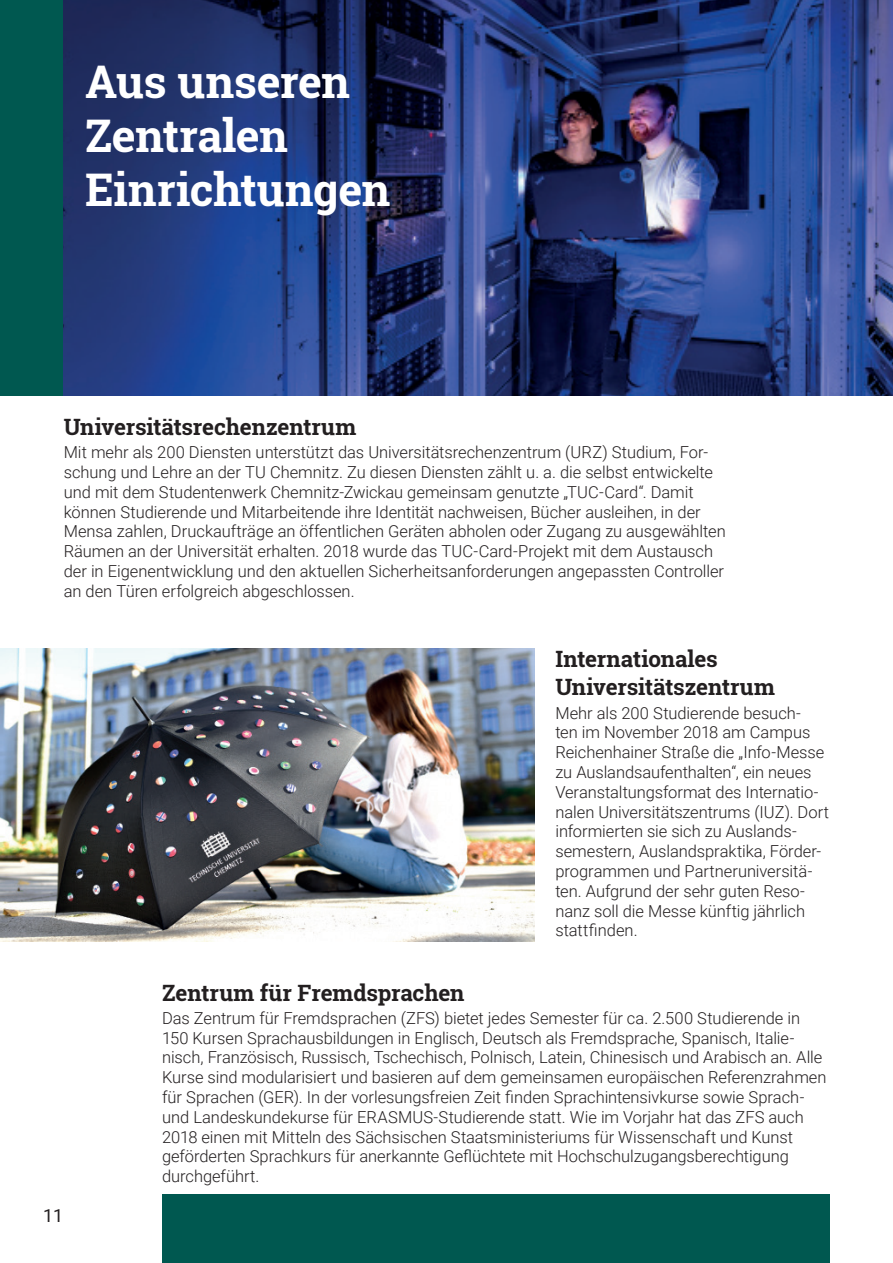
<style>
.page{position:relative;width:893px;height:1263px;background:#fff}
.page>*{position:absolute;margin:0;border:0;box-sizing:border-box;transform-origin:0 0}
.t1{font:700 45px/54px "Roboto Slab";letter-spacing:-.01em;color:#fff}
.t2{font:700 22.5px/28.5px "Roboto Slab";letter-spacing:-.005em;color:#231f20}
.t3{font:18px "Roboto";color:#231f20}
.t4{font:300 16.5px/19.8px "Roboto";letter-spacing:-.005em;color:#231f20}
</style>
<div class="page">
<div style="left:162px;top:1195px;width:667px;height:68px;background:#005850"></div>
<div style="left:0;top:0;width:64px;height:395px;background:#005850"></div>
<img style="left:64px;top:0;width:829px;height:395px">
<img style="left:0;top:649px;width:534px;height:292px">
<h1 class="t1" style="left:85px;top:54px;width:307px">Aus unseren<br>Zentralen<br>Einrichtungen</h1>
<h2 class="t2" style="left:64px;top:412px;width:294px">Universitätsrechenzentrum</h2>
<p class="t4" style="left:64px;top:442px;width:663px">Mit mehr als 200 Diensten unterstützt das Universitätsrechenzentrum (URZ) Studium, For&shy;schung und Lehre an der TU Chemnitz. Zu diesen Diensten zählt u. a. die selbst entwickelte und mit dem Studentenwerk Chemnitz-Zwickau gemeinsam genutzte „TUC-Card“. Damit können Studierende und Mitarbeitende ihre Identität nachweisen, Bücher ausleihen, in der Mensa zahlen, Druckaufträge an öffentlichen Geräten abholen oder Zugang zu ausgewählten Räumen an der Universität erhalten. 2018 wurde das TUC-Card-Projekt mit dem Austausch der in Eigenentwicklung und den aktuellen Sicherheitsanforderungen angepassten Controller an den Türen erfolgreich abgeschlossen.</p>
<h2 class="t2" style="left:555px;top:644px;width:221px">Internationales<br>Universitätszentrum</h2>
<p class="t4" style="left:555px;top:702px;width:275px">Mehr als 200 Studierende besuch-<br>ten im November 2018 am Campus Reichenhainer Straße die „Info-Messe zu Auslandsaufenthalten“, ein neues Veranstaltungsformat des Internatio&shy;nalen Universitätszentrums (IUZ). Dort informierten sie sich zu Auslands&shy;semestern, Auslandspraktika, Förder&shy;programmen und Partneruniversitä&shy;ten. Aufgrund der sehr guten Reso&shy;nanz soll die Messe künftig jährlich stattfinden.</p>
<p class="t3" style="left:43px;top:1203px;width:22px">11</p>
<h2 class="t2" style="left:162px;top:978px;width:304px">Zentrum für Fremdsprachen</h2>
<p class="t4" style="left:162px;top:1007px;width:666px">Das Zentrum für Fremdsprachen (ZFS) bietet jedes Semester für ca. 2.500 Studierende in 150 Kursen Sprachausbildungen in Englisch, Deutsch als Fremdsprache, Spanisch, Italie&shy;nisch, Französisch, Russisch, Tschechisch, Polnisch, Latein, Chinesisch und Arabisch an. Alle Kurse sind modularisiert und basieren auf dem gemeinsamen europäischen Referenzrahmen für Sprachen (GER). In der vorlesungsfreien Zeit finden Sprachintensivkurse sowie Sprach&shy;und Landeskundekurse für ERASMUS-Studierende statt. Wie im Vorjahr hat das ZFS auch 2018 einen mit Mitteln des Sächsischen Staatsministeriums für Wissenschaft und Kunst geförderten Sprachkurs für anerkannte Geflüchtete mit Hochschulzugangsberechtigung durchgeführt.</p>
</div>
